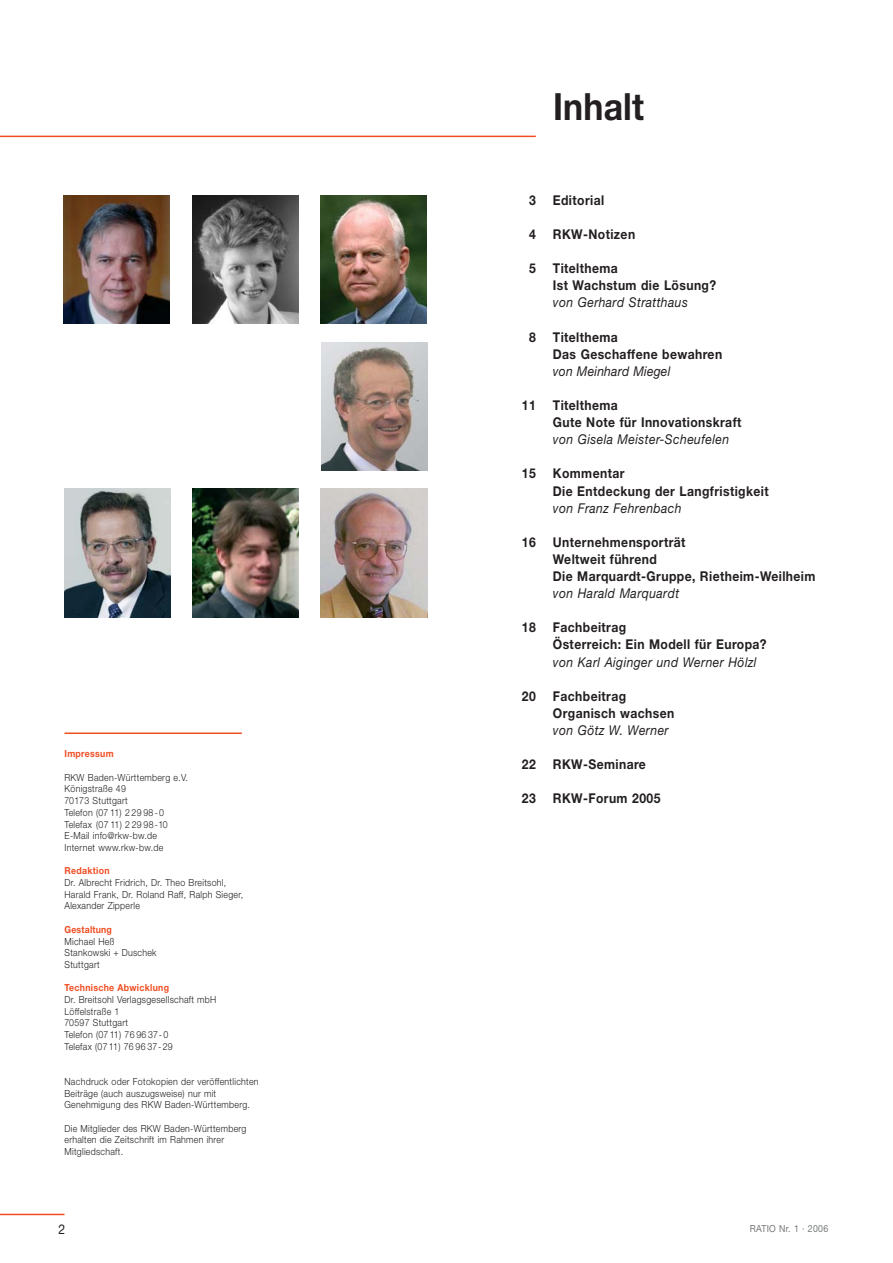
<style>
.page{position:relative;width:893px;height:1263px;background:#fff}
.page>*{position:absolute;margin:0;border:0;box-sizing:border-box;transform-origin:0 0}
.t1{font:700 37.5px "Helvetica Neue";letter-spacing:.005em;color:#231f20;scale:.9 1}
.t2{font:700 13.5px/17.1px "Helvetica Neue";letter-spacing:.035em;color:#231f20;scale:.9 1}
.t3{font:italic 13.5px "Helvetica Neue";letter-spacing:.035em;color:#231f20;scale:.9 1}
.t4{font:italic 13.5px "Helvetica Neue";letter-spacing:.015em;color:#231f20;scale:.9 1}
.t5{font:13.5px "Helvetica Neue";color:#231f20;scale:.9 1}
.t6{font:300 9.75px/11.7px "Helvetica Neue";letter-spacing:.035em;color:#231f20;scale:.9 1}
.t7{font:700 9.75px "Helvetica Neue";letter-spacing:.035em;color:#f04e23;scale:.9 1}
.t8{font:9.75px "Helvetica Neue";letter-spacing:.035em;color:#76787a;scale:.9 1}
</style>
<div class="page">
<hr style="left:0;top:1214px;width:64px;height:1px;background:#f04e23">
<hr style="left:0;top:136px;width:536px;height:1px;background:#f04e23">
<hr style="left:64px;top:733px;width:178px;height:1px;background:#f04e23">
<img style="left:192px;top:488px;width:107px;height:129px">
<img style="left:321px;top:488px;width:106px;height:129px">
<img style="left:64px;top:488px;width:107px;height:129px">
<img style="left:64px;top:195px;width:106px;height:129px">
<img style="left:322px;top:342px;width:105px;height:129px">
<img style="left:320px;top:195px;width:106px;height:129px">
<img style="left:192px;top:195px;width:106px;height:129px">
<p class="t7" style="left:64px;top:750px;width:56px">Impressum</p>
<p class="t6" style="left:64px;top:772px;width:139px">RKW Baden-Württemberg e.V.<br>Königstraße 49<br>70173 Stuttgart<br>Telefon (07 11) 2 29 98 - 0<br>Telefax (07 11) 2 29 98 -10<br>E-Mail info@rkw-bw.de<br>Internet www.rkw-bw.de</p>
<p class="t7" style="left:64px;top:867px;width:52px">Redaktion</p>
<p class="t6" style="left:64px;top:878px;width:200px">Dr. Albrecht Fridrich, Dr. Theo Breitsohl,<br>Harald Frank, Dr. Roland Raff, Ralph Sieger,<br>Alexander Zipperle</p>
<p class="t7" style="left:64px;top:926px;width:54px">Gestaltung</p>
<p class="t6" style="left:64px;top:936px;width:104px">Michael Heß<br>Stankowski + Duschek<br>Stuttgart</p>
<p class="t7" style="left:64px;top:984px;width:118px">Technische Abwicklung</p>
<p class="t6" style="left:64px;top:995px;width:170px">Dr. Breitsohl Verlagsgesellschaft mbH<br>Löffelstraße 1<br>70597 Stuttgart<br>Telefon (07 11) 76 96 37- 0<br>Telefax (07 11) 76 96 37- 29</p>
<p class="t6" style="left:64px;top:1077px;width:217px">Nachdruck oder Fotokopien der veröffentlichten<br>Beiträge (auch auszugsweise) nur mit<br>Genehmigung des RKW Baden-Württemberg.</p>
<p class="t6" style="left:64px;top:1123px;width:204px">Die Mitglieder des RKW Baden-Württemberg erhalten die Zeitschrift im Rahmen ihrer<br>Mitgliedschaft.</p>
<h1 class="t1" style="left:553px;top:93px;width:102px">Inhalt</h1>
<h2 class="t2" style="left:529px;top:193px;width:9px">3</h2>
<h2 class="t2" style="left:529px;top:227px;width:9px">4</h2>
<h2 class="t2" style="left:529px;top:261px;width:9px">5</h2>
<h2 class="t2" style="left:529px;top:329px;width:9px">8</h2>
<h2 class="t2" style="left:522px;top:398px;width:17px">11</h2>
<h2 class="t2" style="left:522px;top:466px;width:17px">15</h2>
<h2 class="t2" style="left:522px;top:535px;width:17px">16</h2>
<h2 class="t2" style="left:522px;top:620px;width:17px">18</h2>
<h2 class="t2" style="left:522px;top:689px;width:17px">20</h2>
<h2 class="t2" style="left:522px;top:757px;width:17px">22</h2>
<h2 class="t2" style="left:522px;top:791px;width:17px">23</h2>
<h2 class="t2" style="left:553px;top:193px;width:59px">Editorial</h2>
<h2 class="t2" style="left:553px;top:227px;width:93px">RKW-Notizen</h2>
<h2 class="t2" style="left:553px;top:261px;width:183px">Titelthema<br>Ist Wachstum die Lösung?</h2>
<h2 class="t3" style="left:553px;top:298px;width:151px">von Gerhard Stratthaus</h2>
<h2 class="t2" style="left:553px;top:329px;width:190px">Titelthema<br>Das Geschaffene bewahren</h2>
<h2 class="t4" style="left:553px;top:366px;width:132px">von Meinhard Miegel</h2>
<h2 class="t2" style="left:553px;top:398px;width:211px">Titelthema<br>Gute Note für Innovationskraft</h2>
<h2 class="t3" style="left:553px;top:435px;width:197px">von Gisela Meister-Scheufelen</h2>
<h2 class="t2" style="left:553px;top:466px;width:241px">Kommentar<br>Die Entdeckung der Langfristigkeit</h2>
<h2 class="t3" style="left:553px;top:503px;width:144px">von Franz Fehrenbach</h2>
<h2 class="t2" style="left:553px;top:535px;width:293px">Unternehmensporträt<br>Weltweit führend<br>Die Marquardt-Gruppe, Rietheim-Weilheim</h2>
<h2 class="t3" style="left:553px;top:588px;width:142px">von Harald Marquardt</h2>
<h2 class="t2" style="left:553px;top:620px;width:239px">Fachbeitrag<br>Österreich: Ein Modell für Europa?</h2>
<h2 class="t3" style="left:553px;top:657px;width:228px">von Karl Aiginger und Werner Hölzl</h2>
<h2 class="t2" style="left:553px;top:689px;width:137px">Fachbeitrag<br>Organisch wachsen</h2>
<h2 class="t3" style="left:553px;top:725px;width:130px">von Götz W. Werner</h2>
<h2 class="t2" style="left:553px;top:757px;width:105px">RKW-Seminare</h2>
<h2 class="t2" style="left:553px;top:791px;width:121px">RKW-Forum 2005</h2>
<h2 class="t5" style="left:59px;top:1224px;width:9px">2</h2>
<p class="t8" style="left:750px;top:1225px;width:88px">RATIO Nr. 1 · 2006</p>
</div>
